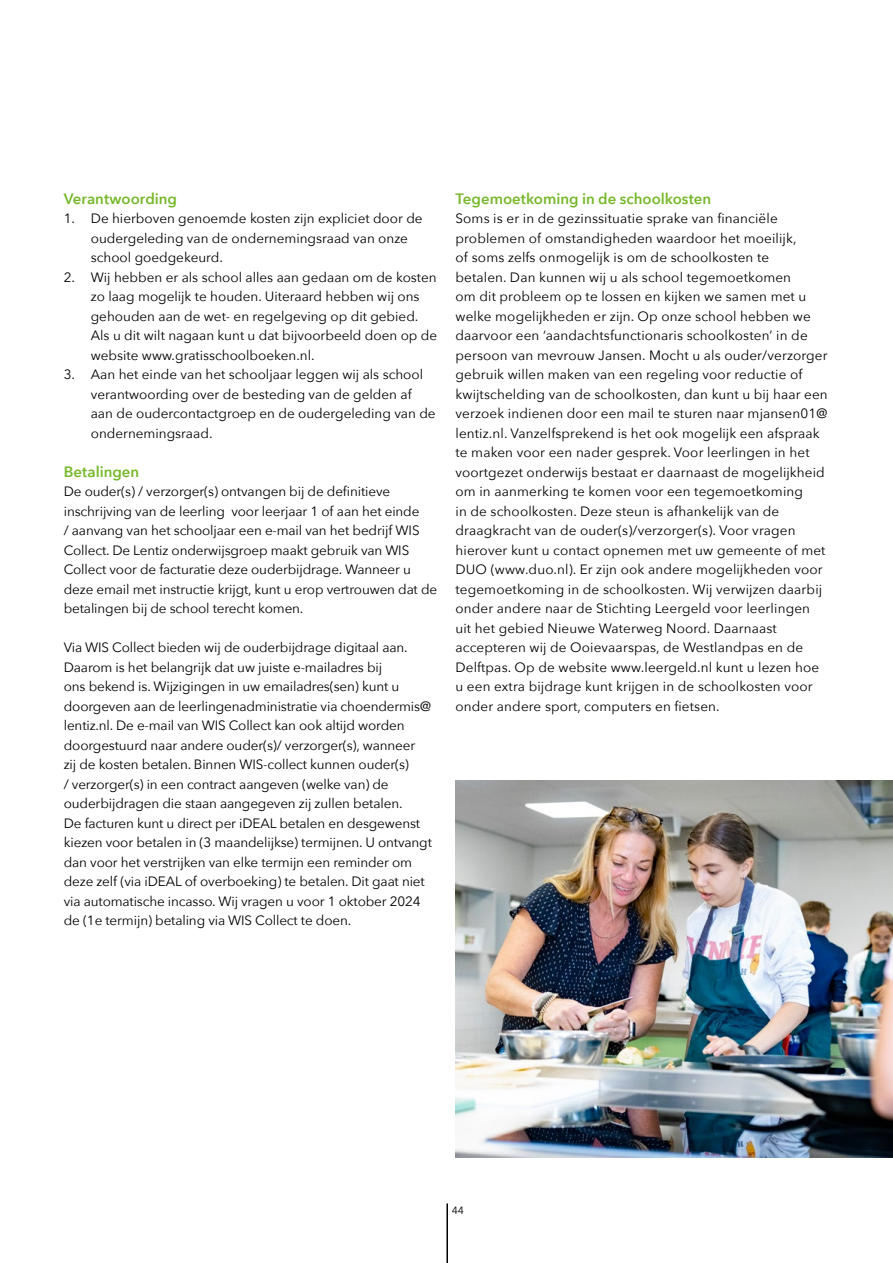
<style>
.page{position:relative;width:893px;height:1263px;background:#fff}
.page>*{position:absolute;margin:0;border:0;box-sizing:border-box;transform-origin:0 0}
.t1{font:600 15px "Avenir Next";color:#76b82a}
.t2{font:13.5px/19.5px "Avenir Next";color:#000}
.t3{font:10.5px "Avenir Next";color:#000}
</style>
<div class="page">
<hr style="left:446px;top:1203px;width:2px;height:60px;background:#000">
<img style="left:455px;top:780px;width:438px;height:378px">
<p class="t1" style="left:64px;top:186px;width:115px">Verantwoording</p>
<p class="t2" style="left:91px;top:208px;width:333px;text-indent:-27px">1. De hierboven genoemde kosten zijn expliciet door de oudergeleding van de ondernemingsraad van onze school goedgekeurd.</p>
<p class="t2" style="left:91px;top:267px;width:348px;text-indent:-27px">2. Wij hebben er als school alles aan gedaan om de kosten zo laag mogelijk te houden. Uiteraard hebben wij ons gehouden aan de wet- en regelgeving op dit gebied.<br>Als u dit wilt nagaan kunt u dat bijvoorbeeld doen op de website www.gratisschoolboeken.nl.</p>
<p class="t2" style="left:91px;top:364px;width:346px;text-indent:-27px">3. Aan het einde van het schooljaar leggen wij als school verantwoording over de besteding van de gelden af aan de oudercontactgroep en de oudergeleding van de ondernemingsraad.</p>
<p class="t1" style="left:64px;top:459px;width:77px">Betalingen</p>
<p class="t2" style="left:64px;top:481px;width:375px">De ouder(s) / verzorger(s) ontvangen bij de definitieve inschrijving van de leerling voor leerjaar 1 of aan het einde<br>/ aanvang van het schooljaar een e-mail van het bedrijf WIS Collect. De Lentiz onderwijsgroep maakt gebruik van WIS Collect voor de facturatie deze ouderbijdrage. Wanneer u deze email met instructie krijgt, kunt u erop vertrouwen dat de betalingen bij de school terecht komen.</p>
<p class="t2" style="left:64px;top:637px;width:370px">Via WIS Collect bieden wij de ouderbijdrage digitaal aan.<br>Daarom is het belangrijk dat uw juiste e-mailadres bij<br>ons bekend is. Wijzigingen in uw emailadres(sen) kunt u doorgeven aan de leerlingenadministratie via choendermis@ lentiz.nl. De e-mail van WIS Collect kan ook altijd worden doorgestuurd naar andere ouder(s)/ verzorger(s), wanneer<br>zij de kosten betalen. Binnen WIS-collect kunnen ouder(s)<br>/ verzorger(s) in een contract aangeven (welke van) de ouderbijdragen die staan aangegeven zij zullen betalen.<br>De facturen kunt u direct per iDEAL betalen en desgewenst kiezen voor betalen in (3 maandelijkse) termijnen. U ontvangt dan voor het verstrijken van elke termijn een reminder om deze zelf (via iDEAL of overboeking) te betalen. Dit gaat niet via automatische incasso. Wij vragen u voor 1 oktober 2024 de (1e termijn) betaling via WIS Collect te doen.</p>
<p class="t1" style="left:455px;top:186px;width:257px">Tegemoetkoming in de schoolkosten</p>
<p class="t2" style="left:455px;top:208px;width:374px">Soms is er in de gezinssituatie sprake van financiële problemen of omstandigheden waardoor het moeilijk,<br>of soms zelfs onmogelijk is om de schoolkosten te<br>betalen. Dan kunnen wij u als school tegemoetkomen<br>om dit probleem op te lossen en kijken we samen met u welke mogelijkheden er zijn. Op onze school hebben we daarvoor een ‘aandachtsfunctionaris schoolkosten’ in de persoon van mevrouw Jansen. Mocht u als ouder/verzorger gebruik willen maken van een regeling voor reductie of kwijtschelding van de schoolkosten, dan kunt u bij haar een verzoek indienen door een mail te sturen naar mjansen01@ lentiz.nl. Vanzelfsprekend is het ook mogelijk een afspraak te maken voor een nader gesprek. Voor leerlingen in het voortgezet onderwijs bestaat er daarnaast de mogelijkheid om in aanmerking te komen voor een tegemoetkoming<br>in de schoolkosten. Deze steun is afhankelijk van de draagkracht van de ouder(s)/verzorger(s). Voor vragen hierover kunt u contact opnemen met uw gemeente of met DUO (www.duo.nl). Er zijn ook andere mogelijkheden voor tegemoetkoming in de schoolkosten. Wij verwijzen daarbij onder andere naar de Stichting Leergeld voor leerlingen uit het gebied Nieuwe Waterweg Noord. Daarnaast accepteren wij de Ooievaarspas, de Westlandpas en de Delftpas. Op de website www.leergeld.nl kunt u lezen hoe u een extra bijdrage kunt krijgen in de schoolkosten voor onder andere sport, computers en fietsen.</p>
<p class="t3" style="left:452px;top:1201px;width:14px">44</p>
</div>
